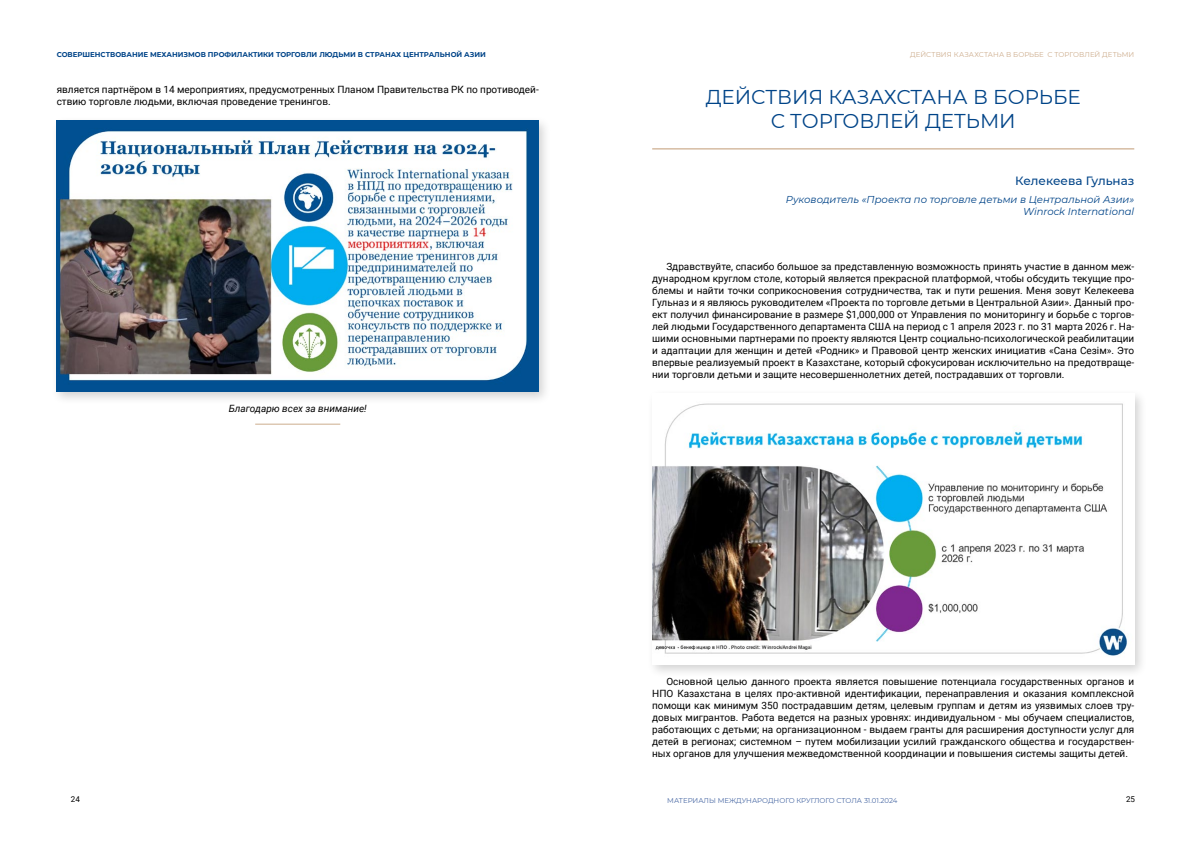
<style>
.page{position:relative;width:1191px;height:842px;background:#fff}
.page>*{position:absolute;margin:0;border:0;box-sizing:border-box;transform-origin:0 0}
.Титул_Заголовок_КАЗ{font:20px/24px "Montserrat";color:#048;text-align:center}
.ФИО{font:500 12px "Montserrat";color:#048}
.Основной{font:10px/12px "Roboto";color:#000;text-align:justify}
.Должность{font:italic 10px/12px "Montserrat";color:#048;text-align:right}
.КОНЕЦ{font:italic 10px "Roboto";color:#000}
.t1{font:8px "Roboto";color:#000}
.t2{font:700 7px "Montserrat";color:#048}
.t3{font:7px "Montserrat";color:#4767a3}
.t4{font:7px "Montserrat";color:#cdad8d}
</style>
<div class="page">
<div style="left:51px;top:116px;width:501px;height:289px;background:#000;opacity:.18"></div>
<img style="left:57px;top:121px;width:482px;height:271px">
<hr style="left:255px;top:424px;width:85px;height:1px;background:#cdad8d">
<hr style="left:652px;top:148px;width:482px;height:1px;background:#cdad8d">
<div style="left:646px;top:389px;width:501px;height:289px;background:#000;opacity:.18"></div>
<img style="left:652px;top:394px;width:482px;height:271px">
<p class="t2" style="left:57px;top:50px;width:431px">СОВЕРШЕНСТВОВАНИЕ МЕХАНИЗМОВ ПРОФИЛАКТИКИ ТОРГОВЛИ ЛЮДЬМИ В СТРАНАХ ЦЕНТРАЛЬНОЙ АЗИИ</p>
<p class="t4" style="left:910px;top:50px;width:225px">ДЕЙСТВИЯ КАЗАХСТАНА В БОРЬБЕ С ТОРГОВЛЕЙ ДЕТЬМИ</p>
<p class="Основной" style="left:57px;top:83px;width:483px">является партнёром в 14 мероприятиях, предусмотренных Планом Правительства РК по противодей&shy;ствию торговле людьми, включая проведение тренингов.</p>
<p class="Титул_Заголовок_КАЗ" style="left:705px;top:85px;width:376px">ДЕЙСТВИЯ КАЗАХСТАНА В БОРЬБЕ<br>С ТОРГОВЛЕЙ ДЕТЬМИ</p>
<p class="ФИО" style="left:1015px;top:173px;width:121px">Келекеева Гульназ</p>
<p class="Должность" style="left:786px;top:193px;width:350px">Руководитель «Проекта по торговле детьми в Центральной Азии»<br>Winrock International</p>
<p class="КОНЕЦ" style="left:229px;top:402px;width:139px">Благодарю всех за внимание!</p>
<p class="Основной" style="left:652px;top:260px;width:483px;text-indent:14px">Здравствуйте, спасибо большое за представленную возможность принять участие в данном меж&shy;дународном круглом столе, который является прекрасной платформой, чтобы обсудить текущие про&shy;блемы и найти точки соприкосновения сотрудничества, так и пути решения. Меня зовут Келекеева Гульназ и я являюсь руководителем «Проекта по торговле детьми в Центральной Азии». Данный про&shy;ект получил финансирование в размере $1,000,000 от Управления по мониторингу и борьбе с торгов&shy;лей людьми Государственного департамента США на период с 1 апреля 2023 г. по 31 марта 2026 г. На&shy;шими основными партнерами по проекту являются Центр социально-психологической реабилитации и адаптации для женщин и детей «Родник» и Правовой центр женских инициатив «Сана Сезiм». Это впервые реализуемый проект в Казахстане, который сфокусирован исключительно на предотвраще&shy;нии торговли детьми и защите несовершеннолетних детей, пострадавших от торговли.</p>
<p class="Основной" style="left:652px;top:675px;width:483px;text-indent:14px">Основной целью данного проекта является повышение потенциала государственных органов и НПО Казахстана в целях про-активной идентификации, перенаправления и оказания комплексной помощи как минимум 350 пострадавшим детям, целевым группам и детям из уязвимых слоев тру&shy;довых мигрантов. Работа ведется на разных уровнях: индивидуальном - мы обучаем специалистов, работающих с детьми; на организационном - выдаем гранты для расширения доступности услуг для детей в регионах; системном – путем мобилизации усилий гражданского общества и государствен&shy;ных органов для улучшения межведомственной координации и повышения системы защиты детей.</p>
<p class="t1" style="left:71px;top:793px;width:10px">24</p>
<p class="t3" style="left:667px;top:795px;width:232px">МАТЕРИАЛЫ МЕЖДУНАРОДНОГО КРУГЛОГО СТОЛА 31.01.2024</p>
<p class="t1" style="left:1126px;top:793px;width:10px">25</p>
</div>
